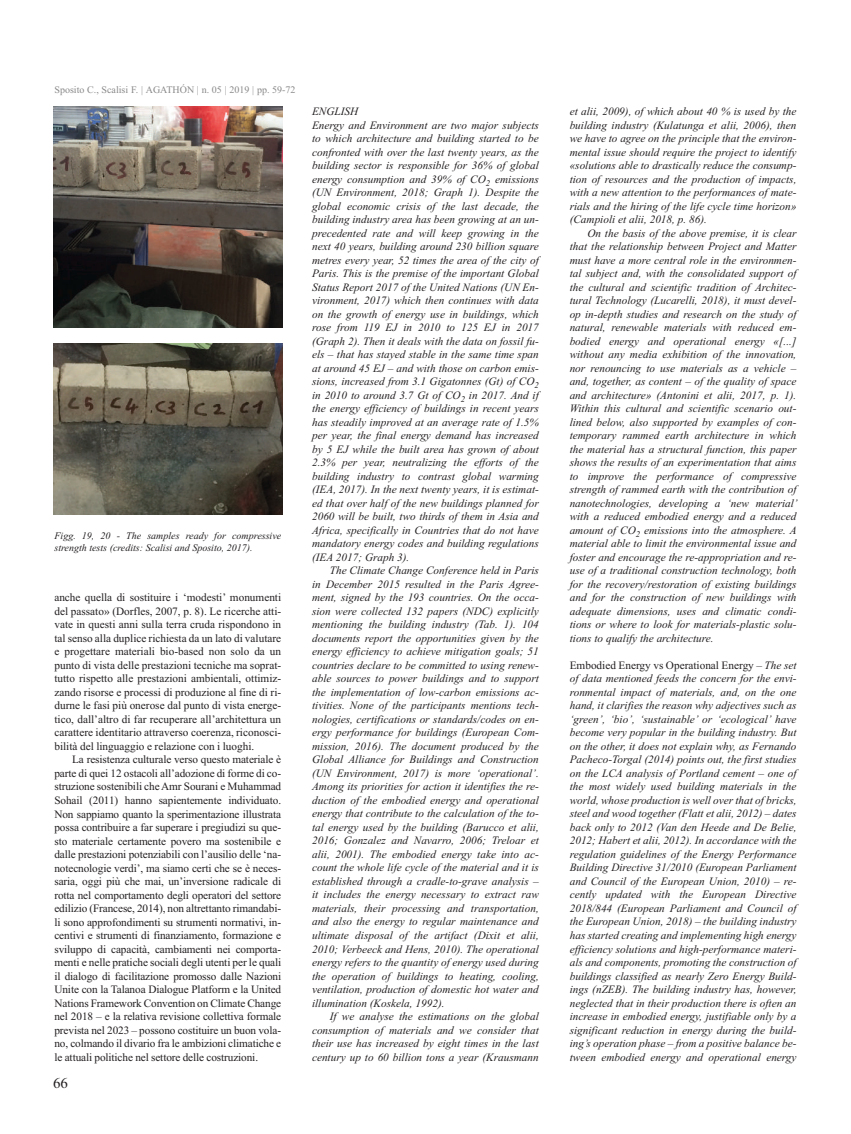
<style>
.page{position:relative;width:851px;height:1134px;background:#fff}
.page>*{position:absolute;margin:0;border:0;box-sizing:border-box;transform-origin:0 0}
.t1{font:15px "Times New Roman";color:#231f20}
.t2{font:italic 11.25px/13.5px "Times New Roman";color:#231f20;text-align:justify}
.t3{font:11.25px/13.5px "Times New Roman";letter-spacing:-.005em;color:#231f20;text-align:justify}
.t4{font:italic 10px/12px "Times New Roman";color:#231f20}
.t5{font:10px "Times New Roman";color:#8a8989}
.s1{font-style:normal}
</style>
<div class="page">
<img style="left:53px;top:344px;width:229px;height:170px">
<img style="left:53px;top:106px;width:229px;height:222px">
<p class="t5" style="left:54px;top:84px;width:243px">Sposito C., Scalisi F. | AGATHÓN | n. 05 | 2019 | pp. 59-72</p>
<p class="t4" style="left:54px;top:529px;width:228px">Figg. 19, 20 - The samples ready for compressive strength tests (credits: Scalisi and Sposito, 2017).</p>
<p class="t3" style="left:54px;top:591px;width:228px">anche quella di sostituire i ‘modesti’ monumenti del passato» (Dorfles, 2007, p. 8). Le ricerche atti&shy;vate in questi anni sulla terra cruda rispondono in tal senso alla duplice richiesta da un lato di valutare e progettare materiali bio-based non solo da un punto di vista delle prestazioni tecniche ma soprat&shy;tutto rispetto alle prestazioni ambientali, ottimiz&shy;zando risorse e processi di produzione al fine di ri&shy;durne le fasi più onerose dal punto di vista energe&shy;tico, dall’altro di far recuperare all’architettura un carattere identitario attraverso coerenza, riconosci&shy;bilità del linguaggio e relazione con i luoghi.</p>
<p class="t3" style="left:54px;top:753px;width:228px;text-indent:18px">La resistenza culturale verso questo materiale è parte di quei 12 ostacoli all’adozione di forme di co&shy;struzione sostenibili cheAmr Sourani e Muhammad Sohail (2011) hanno sapientemente individuato.<br>Non sappiamo quanto la sperimentazione illustrata possa contribuire a far superare i pregiudizi su que&shy;sto materiale certamente povero ma sostenibile e dalle prestazioni potenziabili con l’ausilio delle ‘na&shy;notecnologie verdi’, ma siamo certi che se è neces&shy;saria, oggi più che mai, un’inversione radicale di rotta nel comportamento degli operatori del settore edilizio (Francese, 2014), non altrettanto rimandabi&shy;li sono approfondimenti su strumenti normativi, in&shy;centivi e strumenti di finanziamento, formazione e sviluppo di capacità, cambiamenti nei comporta&shy;menti e nelle pratiche sociali degli utenti per le quali il dialogo di facilitazione promosso dalle Nazioni Unite con la Talanoa Dialogue Platform e la United Nations Framework Convention on Climate Change nel 2018 – e la relativa revisione collettiva formale prevista nel 2023 – possono costituire un buon vola&shy;no, colmando il divario fra le ambizioni climatiche e le attuali politiche nel settore delle costruzioni.</p>
<h1 class="t1" style="left:53px;top:1074px;width:16px">66</h1>
<p class="t2" style="left:312px;top:105px;width:228px;text-align:left">ENGLISH<br>Energy and Environment are two major subjects to which architecture and building started to be confronted with over the last twenty years, as the building sector is responsible for 36% of global energy consumption and 39% of CO<sub>2</sub> emissions (UN Environment, 2018; Graph 1). Despite the global economic crisis of the last decade, the building industry area has been growing at an un&shy;precedented rate and will keep growing in the next 40 years, building around 230 billion square metres every year, 52 times the area of the city of Paris. This is the premise of the important Global Status Report 2017 of the United Nations (UN En&shy;vironment, 2017) which then continues with data on the growth of energy use in buildings, which rose from 119 EJ in 2010 to 125 EJ in 2017 (Graph 2). Then it deals with the data on fossil fu&shy;els – that has stayed stable in the same time span at around 45 EJ – and with those on carbon emis&shy;sions, increased from 3.1 Gigatonnes (Gt) of CO<sub>2 </sub>in 2010 to around 3.7 Gt of CO<sub>2</sub> in 2017. And if the energy efficiency of buildings in recent years has steadily improved at an average rate of 1.5% per year, the final energy demand has increased by 5 EJ while the built area has grown of about 2.3% per year, neutralizing the efforts of the building industry to contrast global warming (IEA, 2017). In the next twenty years, it is estimat&shy;ed that over half of the new buildings planned for 2060 will be built, two thirds of them in Asia and Africa, specifically in Countries that do not have mandatory energy codes and building regulations (IEA 2017; Graph 3).</p>
<p class="t2" style="left:312px;top:564px;width:228px;text-indent:18px">The Climate Change Conference held in Paris in December 2015 resulted in the Paris Agree&shy;ment, signed by the 193 countries. On the occa&shy;sion were collected 132 papers (NDC) explicitly mentioning the building industry (Tab. 1). 104 documents report the opportunities given by the energy efficiency to achieve mitigation goals; 51 countries declare to be committed to using renew&shy;able sources to power buildings and to support the implementation of low-carbon emissions ac&shy;tivities. None of the participants mentions tech&shy;nologies, certifications or standards/codes on en&shy;ergy performance for buildings (European Com&shy;mission, 2016). The document produced by the Global Alliance for Buildings and Construction (UN Environment, 2017) is more ‘operational’.<br>Among its priorities for action it identifies the re&shy;duction of the embodied energy and operational energy that contribute to the calculation of the to&shy;tal energy used by the building (Barucco et alii, 2016; Gonzalez and Navarro, 2006; Treloar et alii, 2001). The embodied energy take into ac&shy;count the whole life cycle of the material and it is established through a cradle-to-grave analysis – it includes the energy necessary to extract raw materials, their processing and transportation, and also the energy to regular maintenance and ultimate disposal of the artifact (Dixit et alii, 2010; Verbeeck and Hens, 2010). The operational energy refers to the quantity of energy used during the operation of buildings to heating, cooling, ventilation, production of domestic hot water and illumination (Koskela, 1992).</p>
<p class="t2" style="left:312px;top:1009px;width:228px;text-indent:18px">If we analyse the estimations on the global consumption of materials and we consider that their use has increased by eight times in the last century up to 60 billion tons a year (Krausmann</p>
<p class="t2" style="left:569px;top:105px;width:228px">et alii, 2009), of which about 40 % is used by the building industry (Kulatunga et alii, 2006), then we have to agree on the principle that the environ&shy;mental issue should require the project to identify «solutions able to drastically reduce the consump&shy;tion of resources and the production of impacts, with a new attention to the performances of mate&shy;rials and the hiring of the life cycle time horizon» (Campioli et alii, 2018, p. 86).</p>
<p class="t2" style="left:569px;top:226px;width:229px;text-indent:18px">On the basis of the above premise, it is clear that the relationship between Project and Matter must have a more central role in the environmen&shy;tal subject and, with the consolidated support of the cultural and scientific tradition of Architec&shy;tural Technology (Lucarelli, 2018), it must devel&shy;op in-depth studies and research on the study of natural, renewable materials with reduced em&shy;bodied energy and operational energy «[...] without any media exhibition of the innovation, nor renouncing to use materials as a vehicle – and, together, as content – of the quality of space and architecture» (Antonini et alii, 2017, p. 1).<br>Within this cultural and scientific scenario out&shy;lined below, also supported by examples of con&shy;temporary rammed earth architecture in which the material has a structural function, this paper shows the results of an experimentation that aims to improve the performance of compressive strength of rammed earth with the contribution of nanotechnologies, developing a ‘new material’ with a reduced embodied energy and a reduced amount of CO<sub>2</sub> emissions into the atmosphere. A material able to limit the environmental issue and foster and encourage the re-appropriation and re&shy;use of a traditional construction technology, both for the recovery/restoration of existing buildings and for the construction of new buildings with adequate dimensions, uses and climatic condi&shy;tions or where to look for materials-plastic solu&shy;tions to qualify the architecture.</p>
<p class="t2" style="left:569px;top:658px;width:228px"><span class="s1">Embodied Energy vs Operational Energy –</span> The set of data mentioned feeds the concern for the envi&shy;ronmental impact of materials, and, on the one hand, it clarifies the reason why adjectives such as ‘green’, ‘bio’, ‘sustainable’ or ‘ecological’ have become very popular in the building industry. But on the other, it does not explain why, as Fernando Pacheco-Torgal (2014) points out, the first studies on the LCA analysis of Portland cement – one of the most widely used building materials in the world, whose production is well over that of bricks, steel and wood together (Flatt et alii, 2012) – dates back only to 2012 (Van den Heede and De Belie, 2012; Habert et alii, 2012). In accordance with the regulation guidelines of the Energy Performance Building Directive 31/2010 (European Parliament and Council of the European Union, 2010) – re&shy;cently updated with the European Directive 2018/844 (European Parliament and Council of the European Union, 2018) – the building industry has started creating and implementing high energy efficiency solutions and high-performance materi&shy;als and components, promoting the construction of buildings classified as nearly Zero Energy Build&shy;ings (nZEB). The building industry has, however, neglected that in their production there is often an increase in embodied energy, justifiable only by a significant reduction in energy during the build&shy;ing’s operation phase – from a positive balance be&shy;tween embodied energy and operational energy</p>
</div>
